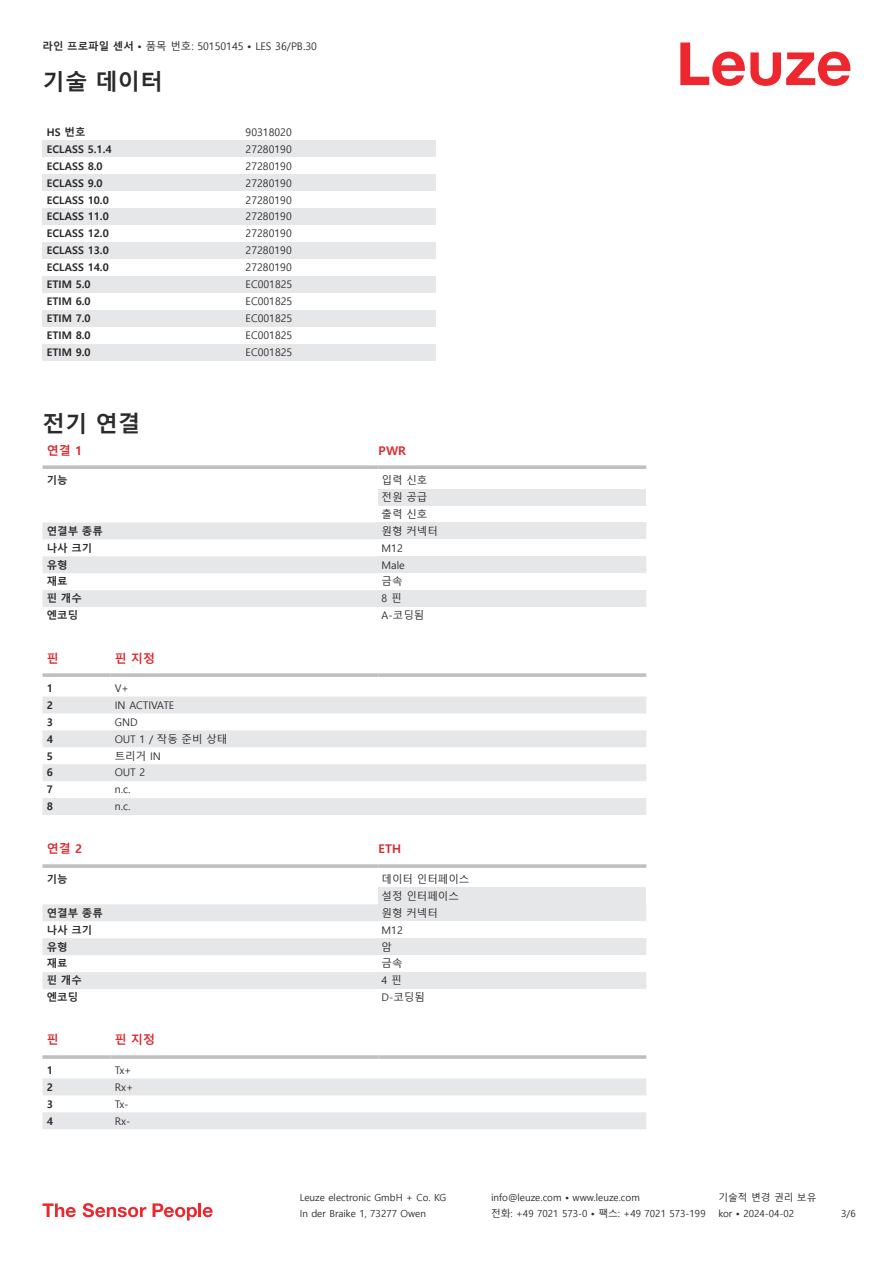
<style>
.page{position:relative;width:893px;height:1263px;background:#fff}
.page>*{position:absolute;margin:0;border:0;box-sizing:border-box;transform-origin:0 0}
.t1{font:700 22.5px "Malgun Gothic";color:#2b292a}
.t2{font:700 12px "Malgun Gothic";color:#db2a30}
.t3{font:10.5px/17px "Malgun Gothic";color:#2b292a;text-align:justify}
.t4{font:700 10.5px "Malgun Gothic";color:#2b292a}
.t5{font:9.75px "Malgun Gothic";color:#2b292a}
.s1{font-weight:700}
</style>
<div class="page">
<svg style="left:680px;top:43px;width:170px;height:43px"></svg>
<div style="left:43px;top:140px;width:199px;height:17px;background:#e6e7e9"></div>
<div style="left:242px;top:140px;width:194px;height:17px;background:#e6e7e9"></div>
<div style="left:43px;top:174px;width:199px;height:17px;background:#e6e7e9"></div>
<div style="left:242px;top:174px;width:194px;height:17px;background:#e6e7e9"></div>
<div style="left:43px;top:208px;width:199px;height:17px;background:#e6e7e9"></div>
<div style="left:242px;top:208px;width:194px;height:17px;background:#e6e7e9"></div>
<div style="left:43px;top:242px;width:199px;height:17px;background:#e6e7e9"></div>
<div style="left:242px;top:242px;width:194px;height:17px;background:#e6e7e9"></div>
<div style="left:43px;top:276px;width:199px;height:17px;background:#e6e7e9"></div>
<div style="left:242px;top:276px;width:194px;height:17px;background:#e6e7e9"></div>
<div style="left:43px;top:310px;width:199px;height:17px;background:#e6e7e9"></div>
<div style="left:242px;top:310px;width:194px;height:17px;background:#e6e7e9"></div>
<div style="left:43px;top:344px;width:199px;height:17px;background:#e6e7e9"></div>
<div style="left:242px;top:344px;width:194px;height:17px;background:#e6e7e9"></div>
<svg style="left:43px;top:522px;width:335px;height:85px;fill:#e6e7e9"></svg>
<svg style="left:43px;top:465px;width:335px;height:4px"></svg>
<svg style="left:378px;top:465px;width:268px;height:4px"></svg>
<svg style="left:378px;top:505px;width:268px;height:1px"></svg>
<div style="left:378px;top:489px;width:268px;height:16px;background:#e6e7e9"></div>
<div style="left:378px;top:522px;width:268px;height:17px;background:#e6e7e9"></div>
<div style="left:378px;top:556px;width:268px;height:17px;background:#e6e7e9"></div>
<div style="left:378px;top:590px;width:268px;height:17px;background:#e6e7e9"></div>
<svg style="left:43px;top:696px;width:603px;height:119px;fill:#e6e7e9"></svg>
<svg style="left:43px;top:673px;width:68px;height:4px"></svg>
<svg style="left:111px;top:673px;width:267px;height:4px"></svg>
<svg style="left:378px;top:673px;width:268px;height:4px"></svg>
<svg style="left:43px;top:904px;width:335px;height:85px;fill:#e6e7e9"></svg>
<svg style="left:43px;top:864px;width:335px;height:4px"></svg>
<hr style="left:378px;top:864px;width:268px;height:4px;background:#c5c7c9">
<div style="left:378px;top:887px;width:268px;height:17px;background:#e6e7e9"></div>
<div style="left:378px;top:904px;width:268px;height:17px;background:#e6e7e9"></div>
<div style="left:378px;top:938px;width:268px;height:17px;background:#e6e7e9"></div>
<div style="left:378px;top:972px;width:268px;height:17px;background:#e6e7e9"></div>
<svg style="left:43px;top:1078px;width:603px;height:51px"></svg>
<hr style="left:43px;top:1055px;width:68px;height:4px;background:#c7c9ca">
<hr style="left:111px;top:1055px;width:267px;height:4px;background:#bdbfc1">
<hr style="left:378px;top:1055px;width:268px;height:4px;background:#c7c9ca">
<svg style="left:43px;top:1203px;width:33px;height:14px"></svg>
<svg style="left:83px;top:1203px;width:63px;height:14px"></svg>
<svg style="left:153px;top:1203px;width:44px;height:17px"></svg>
<hr style="left:198px;top:1203px;width:3px;height:14px;background:#ed272d">
<svg style="left:203px;top:1207px;width:10px;height:10px"></svg>
<p class="t3" style="left:43px;top:38px;width:276px"><span class="s1">라인 프로파일 센서 •</span> 품목 번호: 50150145 <span class="s1">•</span> LES 36/PB.30</p>
<h1 class="t1" style="left:43px;top:69px;width:122px">기술 데이터</h1>
<p class="t4" style="left:47px;top:126px;width:40px">HS 번호</p>
<p class="t3" style="left:246px;top:124px;width:48px">90318020</p>
<p class="t4" style="left:47px;top:143px;width:66px">ECLASS 5.1.4</p>
<p class="t3" style="left:246px;top:141px;width:48px">27280190</p>
<p class="t4" style="left:47px;top:160px;width:57px">ECLASS 8.0</p>
<p class="t3" style="left:246px;top:158px;width:48px">27280190</p>
<p class="t4" style="left:47px;top:177px;width:57px">ECLASS 9.0</p>
<p class="t3" style="left:246px;top:175px;width:48px">27280190</p>
<p class="t4" style="left:47px;top:193px;width:63px">ECLASS 10.0</p>
<p class="t3" style="left:246px;top:191px;width:48px">27280190</p>
<p class="t4" style="left:47px;top:210px;width:63px">ECLASS 11.0</p>
<p class="t3" style="left:246px;top:208px;width:48px">27280190</p>
<p class="t4" style="left:47px;top:227px;width:63px">ECLASS 12.0</p>
<p class="t3" style="left:246px;top:225px;width:48px">27280190</p>
<p class="t4" style="left:47px;top:244px;width:63px">ECLASS 13.0</p>
<p class="t3" style="left:246px;top:242px;width:48px">27280190</p>
<p class="t4" style="left:47px;top:261px;width:63px">ECLASS 14.0</p>
<p class="t3" style="left:246px;top:259px;width:48px">27280190</p>
<p class="t4" style="left:47px;top:278px;width:45px">ETIM 5.0</p>
<p class="t3" style="left:246px;top:276px;width:48px">EC001825</p>
<p class="t4" style="left:47px;top:295px;width:45px">ETIM 6.0</p>
<p class="t3" style="left:246px;top:293px;width:48px">EC001825</p>
<p class="t4" style="left:47px;top:312px;width:45px">ETIM 7.0</p>
<p class="t3" style="left:246px;top:310px;width:48px">EC001825</p>
<p class="t4" style="left:47px;top:329px;width:45px">ETIM 8.0</p>
<p class="t3" style="left:246px;top:327px;width:48px">EC001825</p>
<p class="t4" style="left:47px;top:346px;width:45px">ETIM 9.0</p>
<p class="t3" style="left:246px;top:344px;width:48px">EC001825</p>
<h1 class="t1" style="left:43px;top:410px;width:99px">전기 연결</h1>
<p class="t2" style="left:47px;top:443px;width:37px">연결 1</p>
<p class="t2" style="left:378px;top:443px;width:29px">PWR</p>
<p class="t4" style="left:47px;top:474px;width:22px">기능</p>
<p class="t3" style="left:382px;top:472px;width:47px">입력 신호 전원 공급 출력 신호</p>
<p class="t4" style="left:47px;top:525px;width:58px">연결부 종류</p>
<p class="t3" style="left:382px;top:523px;width:58px">원형 커넥터</p>
<p class="t4" style="left:47px;top:542px;width:47px">나사 크기</p>
<p class="t3" style="left:382px;top:540px;width:23px">M12</p>
<p class="t4" style="left:47px;top:558px;width:22px">유형</p>
<p class="t3" style="left:382px;top:556px;width:25px">Male</p>
<p class="t4" style="left:47px;top:575px;width:22px">재료</p>
<p class="t3" style="left:382px;top:573px;width:22px">금속</p>
<p class="t4" style="left:47px;top:592px;width:37px">핀 개수</p>
<p class="t3" style="left:382px;top:590px;width:21px">8 핀</p>
<p class="t4" style="left:47px;top:609px;width:33px">엔코딩</p>
<p class="t3" style="left:382px;top:607px;width:44px">A-코딩됨</p>
<p class="t2" style="left:47px;top:651px;width:13px">핀</p>
<p class="t2" style="left:115px;top:651px;width:42px">핀 지정</p>
<p class="t4" style="left:47px;top:682px;width:8px">1</p>
<p class="t3" style="left:115px;top:680px;width:16px">V+</p>
<p class="t4" style="left:47px;top:699px;width:8px">2</p>
<p class="t3" style="left:115px;top:697px;width:61px">IN ACTIVATE</p>
<p class="t4" style="left:47px;top:716px;width:8px">3</p>
<p class="t3" style="left:115px;top:714px;width:24px">GND</p>
<p class="t4" style="left:47px;top:732px;width:8px">4</p>
<p class="t3" style="left:115px;top:730px;width:114px">OUT 1 / 작동 준비 상태</p>
<p class="t4" style="left:47px;top:749px;width:8px">5</p>
<p class="t3" style="left:115px;top:747px;width:48px">트리거 IN</p>
<p class="t4" style="left:47px;top:766px;width:8px">6</p>
<p class="t3" style="left:115px;top:764px;width:32px">OUT 2</p>
<p class="t4" style="left:47px;top:783px;width:8px">7</p>
<p class="t3" style="left:115px;top:781px;width:17px">n.c.</p>
<p class="t4" style="left:47px;top:800px;width:8px">8</p>
<p class="t3" style="left:115px;top:798px;width:17px">n.c.</p>
<p class="t2" style="left:47px;top:842px;width:37px">연결 2</p>
<p class="t2" style="left:378px;top:842px;width:24px">ETH</p>
<p class="t4" style="left:47px;top:873px;width:22px">기능</p>
<p class="t3" style="left:382px;top:871px;width:89px">데이터 인터페이스 설정 인터페이스</p>
<p class="t4" style="left:47px;top:907px;width:58px">연결부 종류</p>
<p class="t3" style="left:382px;top:904px;width:58px">원형 커넥터</p>
<p class="t4" style="left:47px;top:923px;width:47px">나사 크기</p>
<p class="t3" style="left:382px;top:921px;width:23px">M12</p>
<p class="t4" style="left:47px;top:940px;width:22px">유형</p>
<p class="t3" style="left:382px;top:938px;width:12px">암</p>
<p class="t4" style="left:47px;top:957px;width:22px">재료</p>
<p class="t3" style="left:382px;top:955px;width:22px">금속</p>
<p class="t4" style="left:47px;top:974px;width:37px">핀 개수</p>
<p class="t3" style="left:382px;top:972px;width:21px">4 핀</p>
<p class="t4" style="left:47px;top:991px;width:33px">엔코딩</p>
<p class="t3" style="left:382px;top:989px;width:45px">D-코딩됨</p>
<p class="t2" style="left:47px;top:1033px;width:13px">핀</p>
<p class="t2" style="left:115px;top:1033px;width:42px">핀 지정</p>
<p class="t4" style="left:47px;top:1064px;width:8px">1</p>
<p class="t3" style="left:115px;top:1062px;width:18px">Tx+</p>
<p class="t4" style="left:47px;top:1081px;width:8px">2</p>
<p class="t3" style="left:115px;top:1079px;width:20px">Rx+</p>
<p class="t4" style="left:47px;top:1097px;width:8px">3</p>
<p class="t3" style="left:115px;top:1095px;width:15px">Tx-</p>
<p class="t4" style="left:47px;top:1114px;width:8px">4</p>
<p class="t3" style="left:115px;top:1112px;width:17px">Rx-</p>
<p class="t5" style="left:300px;top:1192px;width:148px">Leuze electronic GmbH + Co. KG</p>
<p class="t5" style="left:491px;top:1192px;width:150px">info@leuze.com • www.leuze.com</p>
<p class="t5" style="left:718px;top:1192px;width:100px">기술적 변경 권리 보유</p>
<p class="t5" style="left:300px;top:1208px;width:128px">In der Braike 1, 73277 Owen</p>
<p class="t5" style="left:491px;top:1208px;width:216px">전화: +49 7021 573-0 • 팩스: +49 7021 573-199</p>
<p class="t5" style="left:718px;top:1208px;width:77px">kor • 2024-04-02</p>
<p class="t5" style="left:841px;top:1208px;width:16px">3/6</p>
</div>
